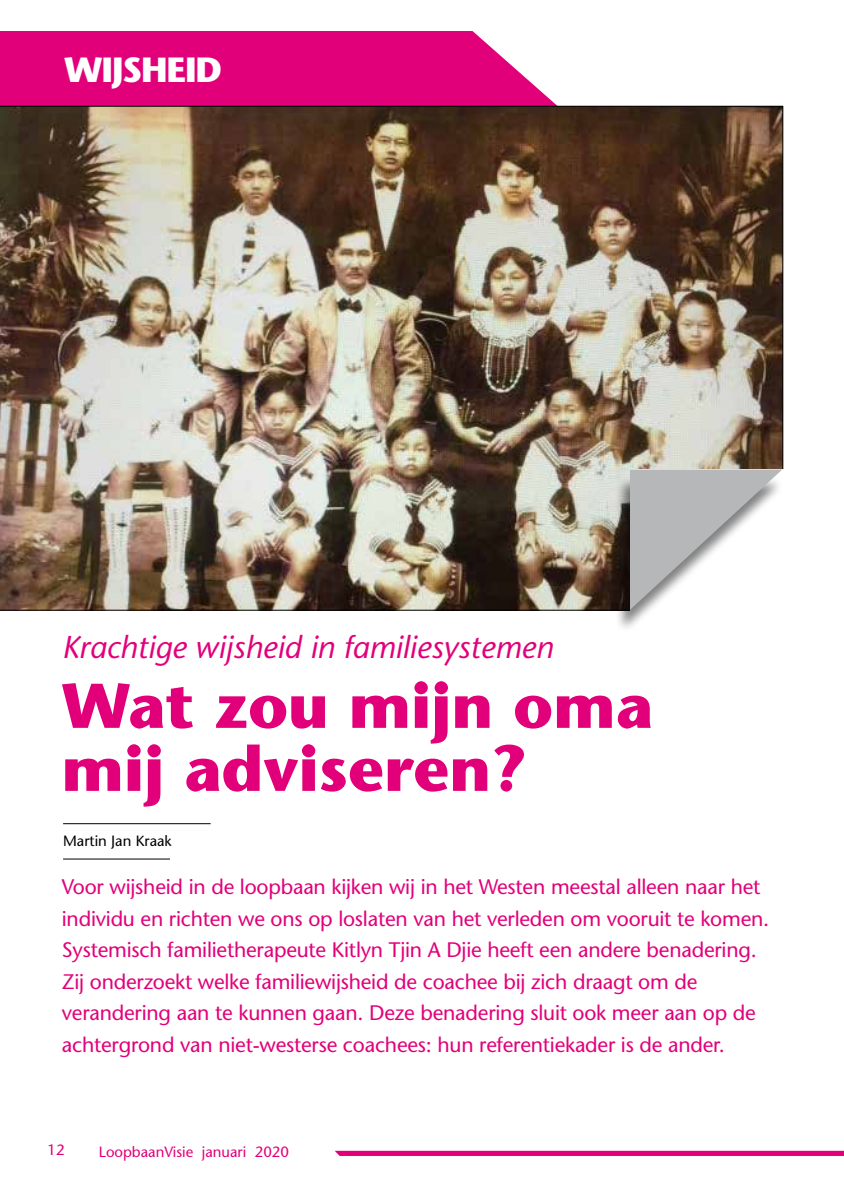
<style>
.page{position:relative;width:844px;height:1191px;background:#fff}
.page>*{position:absolute;margin:0;border:0;box-sizing:border-box;transform-origin:0 0}
.t1{font:700 63px/63px "Stone Sans";color:#e2007a}
.t2{font:700 35px "Stone Sans";letter-spacing:-.03em;color:#fff}
.t3{font:italic 31.5px "Stone Sans";color:#e2007a}
.t4{font:21px/31.5px "Stone Sans";letter-spacing:-.01em;color:#e2007a}
.t5{font:14.88px "Stone Sans";color:#e2007a}
.t6{font:14.88px "Stone Sans";color:#000}
</style>
<div class="page">
<svg style="left:0;top:31px;width:559px;height:75px;background:#e31484"></svg>
<svg style="left:335px;top:1150px;width:508px;height:6px;background:#e5248c"></svg>
<hr style="left:63px;top:823px;width:147px;height:1px;background:#000">
<hr style="left:63px;top:858px;width:107px;height:1px;background:#000">
<img style="left:0;top:106px;width:782px;height:504px">
<div style="left:615px;top:476px;width:169px;height:158px;background:#000;opacity:.5"></div>
<svg style="left:629px;top:469px;width:153px;height:141px"></svg>
<h2 class="t2" style="left:64px;top:48px;width:159px">WIJSHEID</h2>
<h3 class="t3" style="left:62px;top:627px;width:492px">Krachtige wijsheid in familiesystemen</h3>
<h1 class="t1" style="left:61px;top:673px;width:592px">Wat zou mijn oma mij adviseren?</h1>
<p class="t6" style="left:63px;top:831px;width:110px">Martin Jan Kraak</p>
<p class="t4" style="left:62px;top:871px;width:708px">Voor wijsheid in de loopbaan kijken wij in het Westen meestal alleen naar het individu en richten we ons op loslaten van het verleden om vooruit te komen.<br>Systemisch familietherapeute Kitlyn Tjin A Djie heeft een andere benadering.<br>Zij onderzoekt welke familiewijsheid de coachee bij zich draagt om de verandering aan te kunnen gaan. Deze benadering sluit ook meer aan op de achtergrond van niet-westerse coachees: hun referentiekader is de ander.</p>
<p class="t5" style="left:47px;top:1141px;width:19px">12</p>
<p class="t5" style="left:99px;top:1142px;width:192px">LoopbaanVisie januari 2020</p>
</div>
